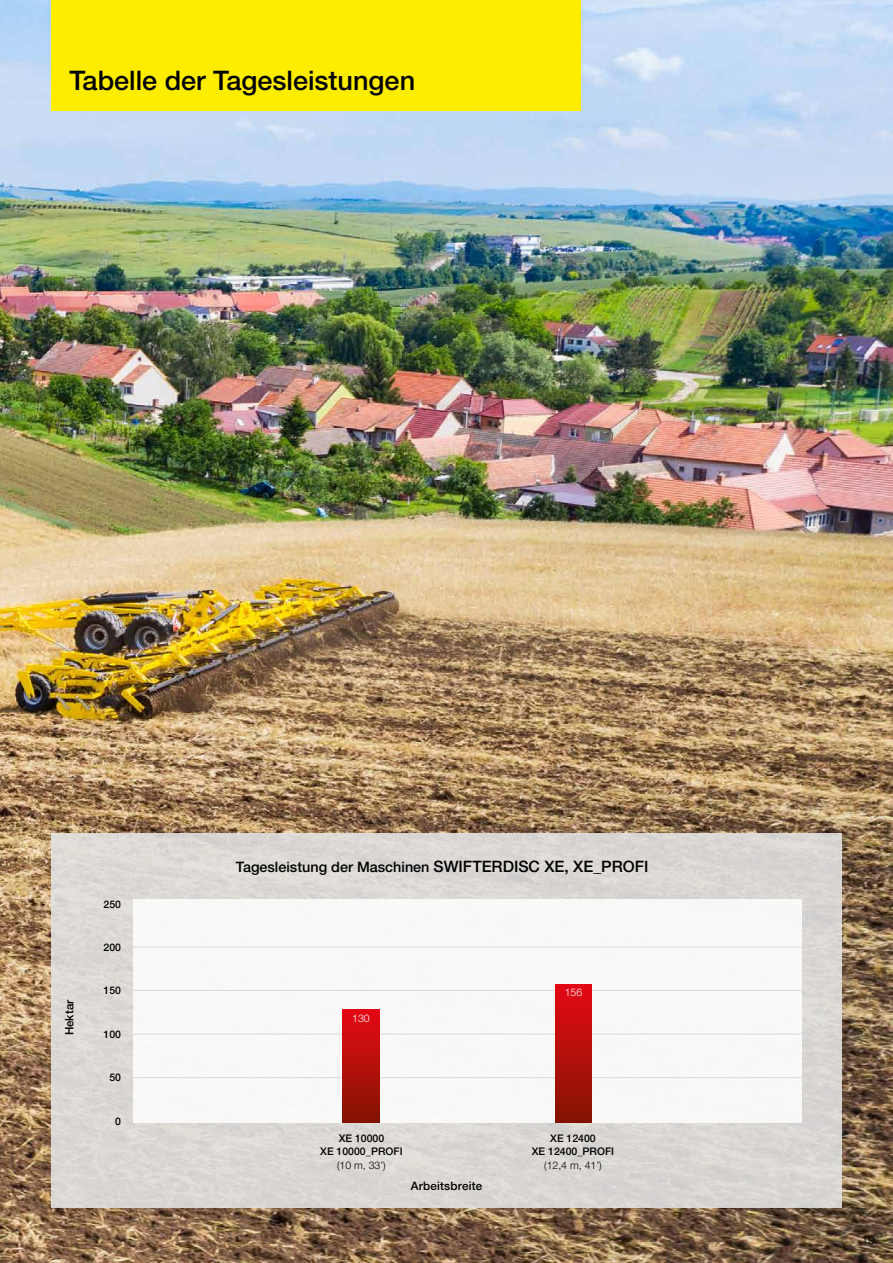
<style>
.page{position:relative;width:893px;height:1263px;background:#fff}
.page>*{position:absolute;margin:0;border:0;box-sizing:border-box;transform-origin:0 0}
.t1{font:500 27px "Helvetica Neue LT Pro";color:#000}
.t2{font:500 14.4px "Helvetica Neue LT Pro";color:#000}
.t3{font:300 12px "Helvetica Neue LT Pro";color:#000}
.t4{font:500 11.7px "Helvetica Neue LT Pro";letter-spacing:.02em;color:#000}
.t5{font:500 10.5px/12.6px "Helvetica Neue LT Pro";color:#000;text-align:center}
.t6{font:300 10.5px "Helvetica Neue LT Pro";color:#000}
.t7{font:300 10.5px "Helvetica Neue LT Pro";color:#fff}
.s1{font-size:15.75px}
</style>
<div class="page">
<img style="left:0;top:0;width:893px;height:1263px">
<div style="left:51px;top:0;width:529px;height:111px;background:#ffed00"></div>
<div style="left:51px;top:833px;width:791px;height:375px;background:#dad7d4"></div>
<div style="left:133px;top:898px;width:668px;height:224px;background:#f9f8f8"></div>
<hr style="left:133px;top:947px;width:668px;height:1px;background:#dadada">
<hr style="left:133px;top:990px;width:668px;height:1px;background:#dadada">
<hr style="left:133px;top:1034px;width:668px;height:1px;background:#dadada">
<hr style="left:133px;top:1077px;width:668px;height:1px;background:#dadada">
<div style="left:555px;top:984px;width:37px;height:138px;background:linear-gradient(to bottom,#e60915,#841501)"></div>
<div style="left:343px;top:1009px;width:36px;height:113px;background:linear-gradient(to bottom,#e60914,#831501)"></div>
<p class="t1" style="left:69px;top:65px;width:347px">Tabelle der Tagesleistungen</p>
<p class="t4" style="left:62px;top:1035px;width:37px;rotate:-90deg">Hektar</p>
<p class="t5" style="left:104px;top:897px;width:19px">250</p>
<p class="t5" style="left:104px;top:940px;width:19px">200</p>
<p class="t5" style="left:104px;top:984px;width:19px">150</p>
<p class="t5" style="left:104px;top:1028px;width:19px">100</p>
<p class="t5" style="left:109px;top:1071px;width:13px">50</p>
<p class="t5" style="left:115px;top:1115px;width:7px">0</p>
<p class="t2" style="left:236px;top:858px;width:414px">Tagesleistung der Maschinen <span class="s1">SWIFTERDISC XE, XE_PROFI</span></p>
<p class="t7" style="left:352px;top:1012px;width:19px">130</p>
<p class="t7" style="left:565px;top:986px;width:19px">156</p>
<p class="t5" style="left:320px;top:1132px;width:84px">XE 10000<br>XE 10000_PROFI</p>
<p class="t5" style="left:532px;top:1132px;width:84px">XE 12400<br>XE 12400_PROFI</p>
<p class="t6" style="left:337px;top:1159px;width:50px">(10 m, 33’)</p>
<p class="t6" style="left:544px;top:1159px;width:59px">(12,4 m, 41’)</p>
<p class="t4" style="left:411px;top:1179px;width:73px">Arbeitsbreite</p>
<p class="t3" style="left:861px;top:1232px;width:15px">19</p>
</div>
